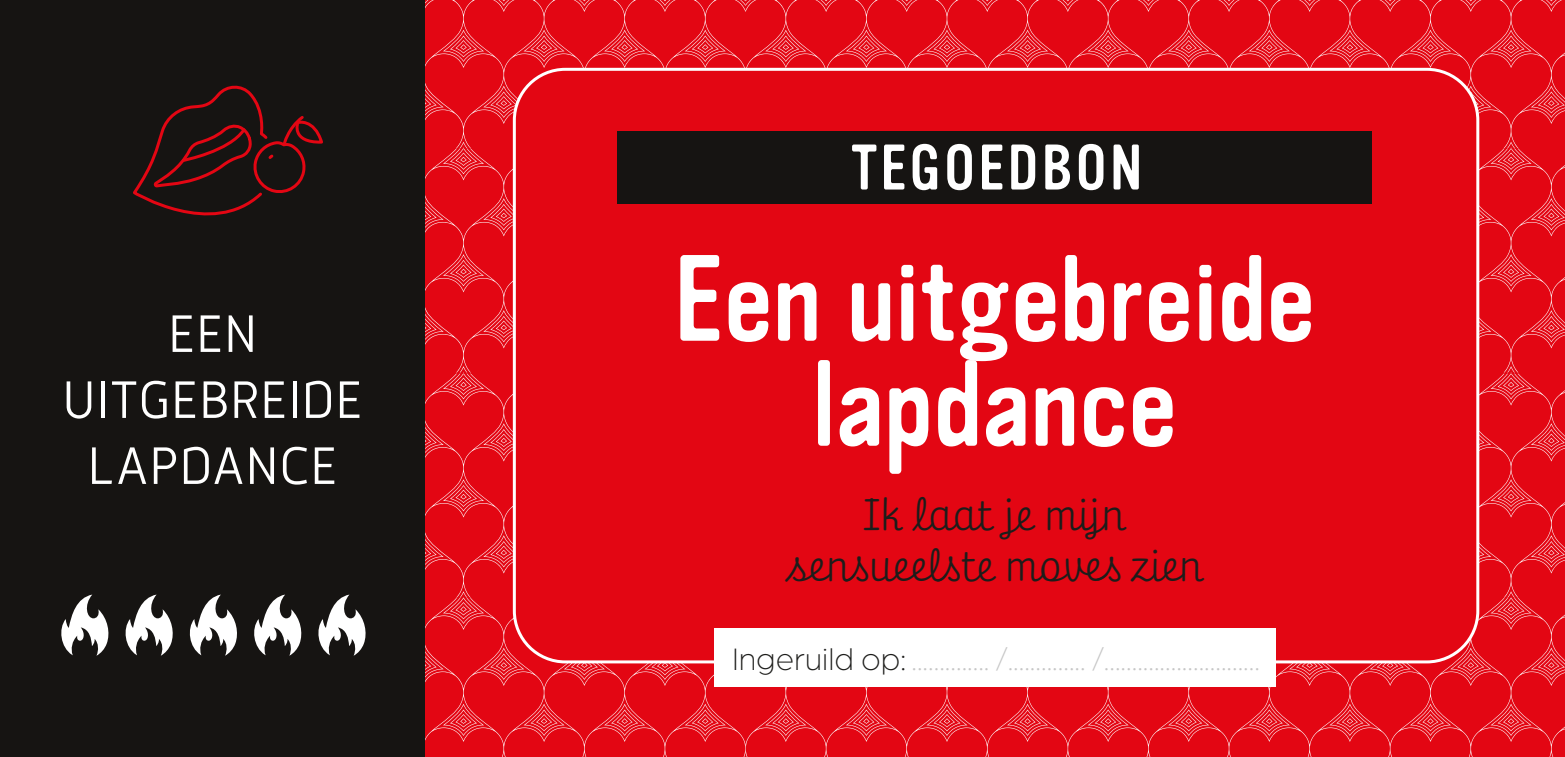
<style>
.page{position:relative;width:1565px;height:757px;background:#fff}
.page>*{position:absolute;margin:0;border:0;box-sizing:border-box;transform-origin:0 0}
.t1{font:120px/105px "Vinyl OT";letter-spacing:.005em;color:#fff;text-align:center}
.t2{font:63px "Vinyl OT";letter-spacing:.05em;color:#fff}
.t3{font:300 54px/66px "Mic 32 New";letter-spacing:.005em;color:#fff;text-align:center}
.t4{font:300 45px/51px "Finlay";color:#1d1d1b;text-align:center}
.t5{font:300 33px "Arboria";color:#c6c6c6}
.s1{color:#1d1d1b}
</style>
<div class="page">
<svg style="left:425px;top:0;width:320px;height:148px;fill:#e30613"></svg>
<svg style="left:745px;top:0;width:323px;height:68px;fill:#e30613"></svg>
<svg style="left:1068px;top:0;width:322px;height:68px;fill:#e30613"></svg>
<svg style="left:425px;top:148px;width:88px;height:224px;fill:#e30613"></svg>
<svg style="left:425px;top:374px;width:88px;height:224px;fill:#e30613"></svg>
<svg style="left:425px;top:598px;width:320px;height:159px;fill:#e30613"></svg>
<svg style="left:745px;top:687px;width:323px;height:70px;fill:#e30613"></svg>
<svg style="left:1068px;top:663px;width:322px;height:94px;fill:#e30613"></svg>
<div style="left:514px;top:69px;width:964px;height:593px;background:#e30613;border-radius:51px"></div>
<div style="left:714px;top:628px;width:562px;height:58px;background:#fff"></div>
<div style="left:0;top:0;width:425px;height:757px;background:#161412"></div>
<div style="left:617px;top:131px;width:755px;height:73px;background:#161412"></div>
<svg style="left:61px;top:594px;width:48px;height:62px"></svg>
<svg style="left:125px;top:594px;width:48px;height:62px"></svg>
<svg style="left:189px;top:594px;width:48px;height:62px"></svg>
<svg style="left:254px;top:594px;width:48px;height:62px"></svg>
<svg style="left:318px;top:594px;width:48px;height:62px"></svg>
<svg style="left:133px;top:85px;width:190px;height:131px"></svg>
<svg style="left:1390px;top:0;width:175px;height:757px"></svg>
<h3 class="t3" style="left:62px;top:300px;width:303px">EEN<br>UITGEBREIDE<br>LAPDANCE</h3>
<h2 class="t2" style="left:851px;top:133px;width:293px">TEGOEDBON</h2>
<h1 class="t1" style="left:673px;top:249px;width:644px">Een uitgebreide lapdance</h1>
<h3 class="t4" style="left:785px;top:489px;width:421px">Ik laat je mijn sensueelste moves zien</h3>
<p class="t5" style="left:732px;top:638px;width:529px"><span class="s1">Ingeruild op:</span> .............. /.............. /............................</p>
</div>
